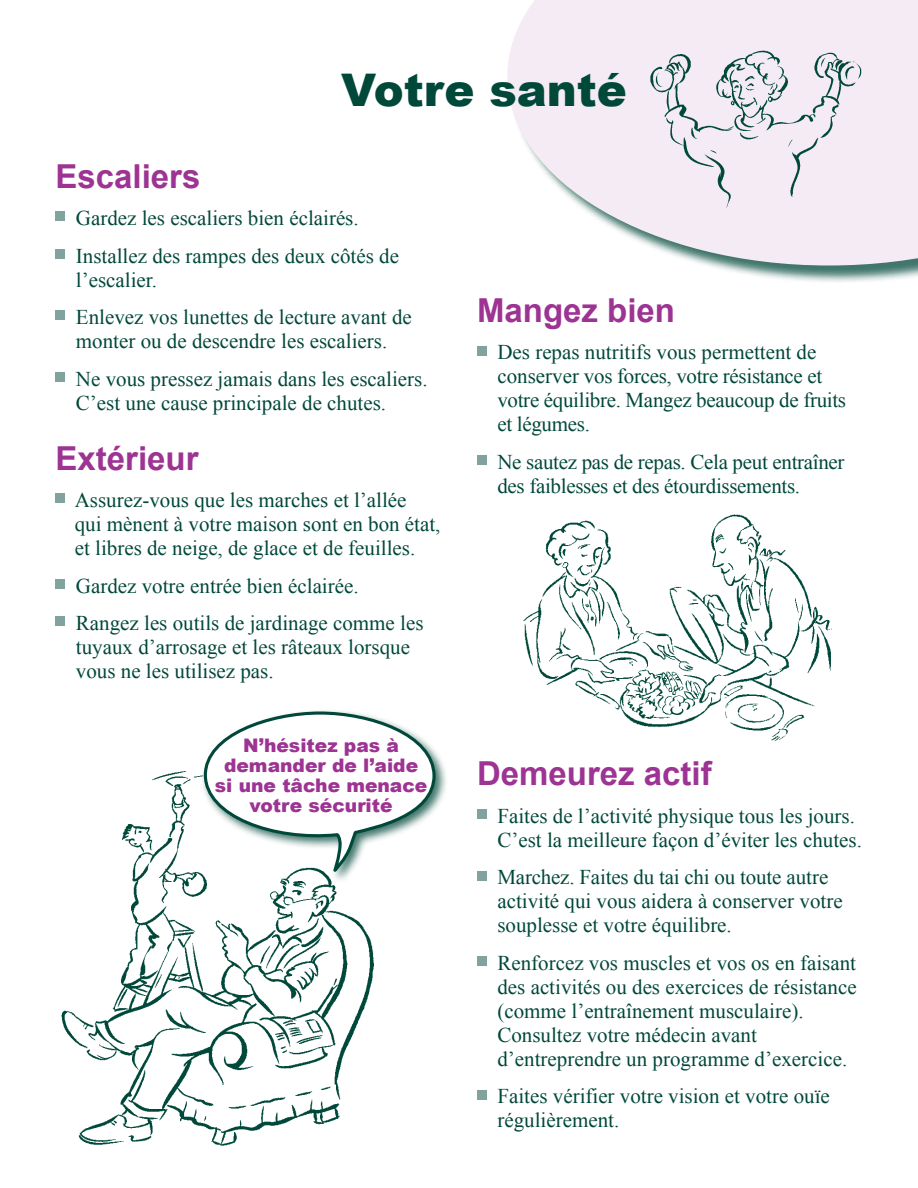
<style>
.page{position:relative;width:918px;height:1188px;background:#fff}
.page>*{position:absolute;margin:0;border:0;box-sizing:border-box;transform-origin:0 0}
.t1{font:900 45px "Arial";color:#00483a}
.t2{font:700 33px "Arial";color:#9d3393}
.t3{font:21px/24px "Times New Roman";color:#00483a}
.t4{font:900 18.75px/20.2px "Arial";color:#9d3393;text-align:center}
</style>
<div class="page">
<div style="left:510px;top:0;width:408px;height:284px;background:#00483a;opacity:.75"></div>
<svg style="left:507px;top:0;width:411px;height:265px;fill:#f5ebf4"></svg>
<div style="left:56px;top:212px;width:9px;height:9px;background:#80a49d"></div>
<div style="left:56px;top:249px;width:9px;height:10px;background:#80a49d"></div>
<div style="left:56px;top:311px;width:9px;height:9px;background:#80a49d"></div>
<div style="left:56px;top:372px;width:9px;height:10px;background:#80a49d"></div>
<div style="left:56px;top:494px;width:9px;height:9px;background:#80a49d"></div>
<div style="left:56px;top:579px;width:9px;height:10px;background:#80a49d"></div>
<div style="left:56px;top:617px;width:9px;height:9px;background:#80a49d"></div>
<div style="left:477px;top:346px;width:10px;height:10px;background:#80a49d"></div>
<div style="left:477px;top:455px;width:10px;height:10px;background:#80a49d"></div>
<div style="left:477px;top:809px;width:10px;height:10px;background:#80a49d"></div>
<div style="left:477px;top:871px;width:10px;height:10px;background:#80a49d"></div>
<div style="left:477px;top:956px;width:10px;height:10px;background:#80a49d"></div>
<div style="left:477px;top:1090px;width:10px;height:10px;background:#80a49d"></div>
<img style="left:61px;top:771px;width:313px;height:375px">
<div style="left:201px;top:708px;width:247px;height:176px;background:#00483a;opacity:.75"></div>
<svg style="left:203px;top:710px;width:234px;height:163px"></svg>
<img style="left:632px;top:27px;width:247px;height:201px">
<img style="left:523px;top:514px;width:309px;height:227px">
<h1 class="t1" style="left:341px;top:73px;width:287px">Votre santé</h1>
<h2 class="t2" style="left:56px;top:164px;width:146px">Escaliers</h2>
<p class="t3" style="left:76px;top:201px;width:325px;line-height:37.5px">Gardez les escaliers bien éclairés.<br>Installez des rampes des deux côtés de</p>
<p class="t3" style="left:76px;top:263px;width:337px;line-height:37.5px">l’escalier.<br>Enlevez vos lunettes de lecture avant de</p>
<p class="t3" style="left:76px;top:324px;width:353px;line-height:37.5px">monter ou de descendre les escaliers.<br>Ne vous pressez jamais dans les escaliers.</p>
<p class="t3" style="left:76px;top:392px;width:312px">C’est une cause principale de chutes.</p>
<h2 class="t2" style="left:56px;top:445px;width:145px">Extérieur</h2>
<p class="t3" style="left:75px;top:490px;width:367px">Assurez-vous que les marches et l’allée<br>qui mènent à votre maison sont en bon état, et libres de neige, de glace et de feuilles.</p>
<p class="t3" style="left:76px;top:569px;width:349px;line-height:37.5px">Gardez votre entrée bien éclairée.<br>Rangez les outils de jardinage comme les</p>
<p class="t3" style="left:76px;top:637px;width:336px">tuyaux d’arrosage et les râteaux lorsque vous ne les utilisez pas.</p>
<p class="t4" style="left:215px;top:737px;width:214px">N’hésitez pas à demander de l’aide si une tâche menace votre sécurité</p>
<h2 class="t2" style="left:477px;top:298px;width:200px">Mangez bien</h2>
<p class="t3" style="left:497px;top:342px;width:350px">Des repas nutritifs vous permettent de conserver vos forces, votre résistance et votre équilibre. Mangez beaucoup de fruits et légumes.</p>
<p class="t3" style="left:497px;top:452px;width:349px">Ne sautez pas de repas. Cela peut entraîner des faiblesses et des étourdissements.</p>
<h2 class="t2" style="left:477px;top:761px;width:236px">Demeurez actif</h2>
<p class="t3" style="left:497px;top:806px;width:366px">Faites de l’activité physique tous les jours.<br>C’est la meilleure façon d’éviter les chutes.</p>
<p class="t3" style="left:497px;top:867px;width:347px">Marchez. Faites du tai chi ou toute autre activité qui vous aidera à conserver votre souplesse et votre équilibre.</p>
<p class="t3" style="left:497px;top:953px;width:361px">Renforcez vos muscles et vos os en faisant des activités ou des exercices de résistance (comme l’entraînement musculaire).<br>Consultez votre médecin avant d’entreprendre un programme d’exercice.</p>
<p class="t3" style="left:497px;top:1086px;width:334px">Faites vérifier votre vision et votre ouïe régulièrement.</p>
</div>
